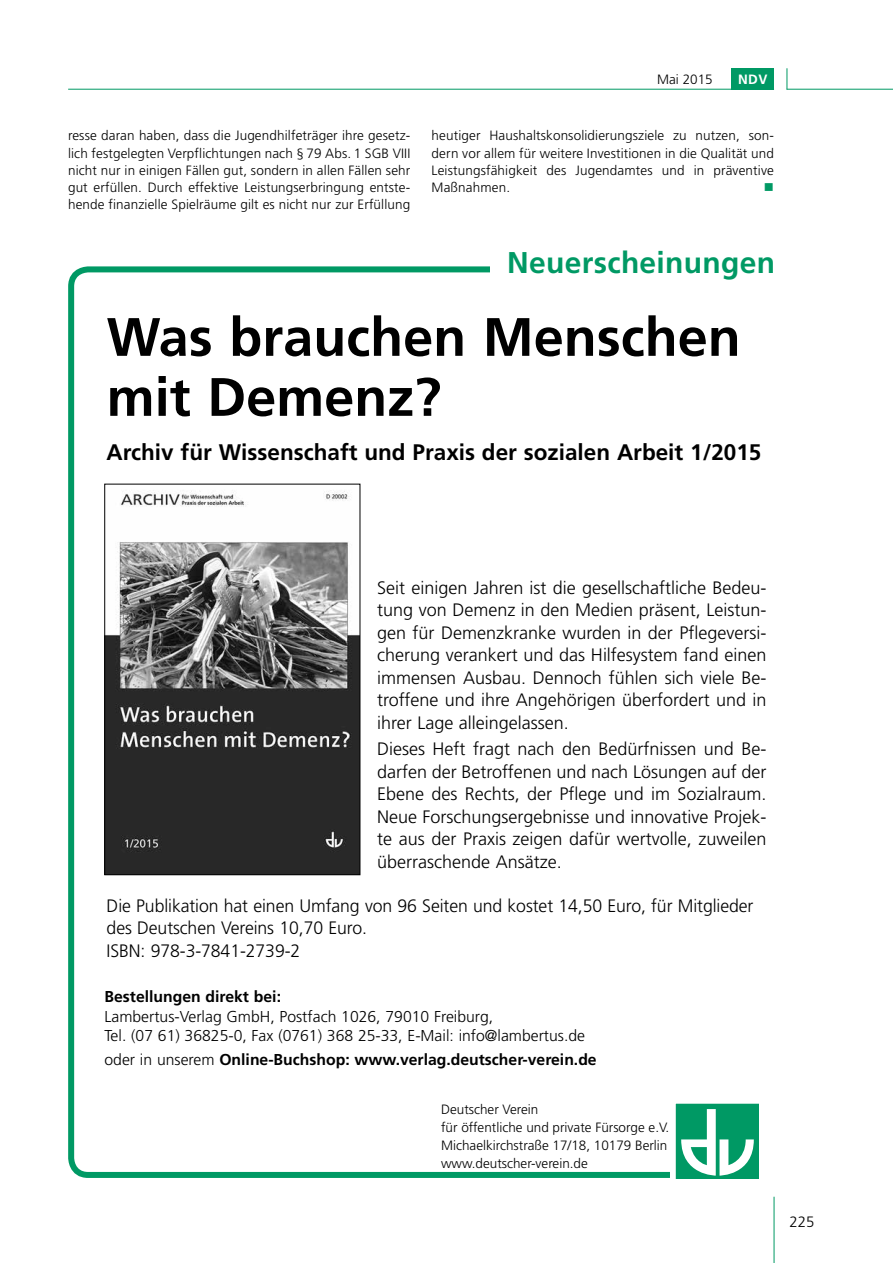
<style>
.page{position:relative;width:893px;height:1263px;background:#fff}
.page>*{position:absolute;margin:0;border:0;box-sizing:border-box;transform-origin:0 0}
.t1{font:700 54px/60px "Frutiger LT";color:#000}
.t2{font:700 30px "Frutiger LT";letter-spacing:.01em;color:#009964}
.t3{font:700 22.5px "Frutiger LT";color:#000}
.t4{font:300 18px/22.5px "Frutiger LT";letter-spacing:-.005em;color:#000;text-align:justify}
.t5{font:300 15.75px/19.5px "Frutiger LT";color:#000}
.t6{font:700 15.75px "Frutiger LT";color:#000}
.t7{font:300 15px "Frutiger LT";color:#000}
.t8{font:300 13.5px/17.2px "Frutiger LT";color:#000;text-align:justify}
.t9{font:700 13.5px "Frutiger LT";color:#fff}
.t10{font:13.5px "Wingdings";color:#009964}
.s1{font-weight:300}
</style>
<div class="page">
<hr style="left:774px;top:1197px;width:1px;height:66px;background:#009964">
<hr style="left:787px;top:89px;width:106px;height:1px;background:#009964">
<hr style="left:68px;top:89px;width:706px;height:1px;background:#009964">
<svg style="left:787px;top:68px;width:1px;height:22px"></svg>
<div style="left:731px;top:68px;width:43px;height:21px;background:#009964"></div>
<div style="left:68px;top:266px;width:706px;height:912px;border:6px solid #009964;border-radius:17px"></div>
<div style="left:670px;top:234px;width:111px;height:950px;background:#fff"></div>
<div style="left:490px;top:251px;width:285px;height:31px;background:#fff"></div>
<svg style="left:675px;top:1103px;width:84px;height:76px"></svg>
<img style="left:107px;top:491px;width:251px;height:382px">
<div style="left:105px;top:484px;width:255px;height:391px;border:1px solid #000"></div>
<p class="t8" style="left:657px;top:71px;width:57px">Mai 2015</p>
<p class="t9" style="left:738px;top:71px;width:31px">NDV</p>
<p class="t8" style="left:68px;top:127px;width:344px">resse daran haben, dass die Jugendhilfeträger ihre gesetz&shy;lich festgelegten Verpflichtungen nach § 79 Abs. 1 SGB VIII nicht nur in einigen Fällen gut, sondern in allen Fällen sehr gut erfüllen. Durch effektive Leistungserbringung entste&shy;hende finanzielle Spielräume gilt es nicht nur zur Erfüllung</p>
<p class="t8" style="left:432px;top:127px;width:344px">heutiger Haushaltskonsolidierungsziele zu nutzen, son&shy;dern vor allem für weitere Investitionen in die Qualität und Leistungsfähigkeit des Jugendamtes und in präventive Maßnahmen.</p>
<p class="t10" style="left:764px;top:180px;width:12px">■</p>
<h2 class="t2" style="left:507px;top:245px;width:269px">Neuerscheinungen</h2>
<h1 class="t1" style="left:107px;top:307px;width:636px">Was brauchen Menschen mit Demenz?</h1>
<p class="t3" style="left:107px;top:439px;width:656px">Archiv für Wissenschaft und Praxis der sozialen Arbeit 1/2015</p>
<p class="t4" style="left:377px;top:576px;width:391px">Seit einigen Jahren ist die gesellschaftliche Bedeu&shy;tung von Demenz in den Medien präsent, Leistun&shy;gen für Demenzkranke wurden in der Pflegeversi&shy;cherung verankert und das Hilfesystem fand einen immensen Ausbau. Dennoch fühlen sich viele Be&shy;troffene und ihre Angehörigen überfordert und in ihrer Lage alleingelassen.</p>
<p class="t4" style="left:377px;top:738px;width:391px">Dieses Heft fragt nach den Bedürfnissen und Be&shy;darfen der Betroffenen und nach Lösungen auf der Ebene des Rechts, der Pflege und im Sozialraum.<br>Neue Forschungsergebnisse und innovative Projek&shy;te aus der Praxis zeigen dafür wertvolle, zuweilen überraschende Ansätze.</p>
<p class="t4" style="left:107px;top:894px;width:648px;text-align:left">Die Publikation hat einen Umfang von 96 Seiten und kostet 14,50 Euro, für Mitglieder des Deutschen Vereins 10,70 Euro.<br>ISBN: 978-3-7841-2739-2</p>
<p class="t6" style="left:105px;top:987px;width:178px">Bestellungen direkt bei:</p>
<p class="t5" style="left:105px;top:1006px;width:482px">Lambertus-Verlag GmbH, Postfach 1026, 79010 Freiburg,<br>Tel. (07 61) 36825-0, Fax (0761) 368 25-33, E-Mail: info@lambertus.de</p>
<p class="t6" style="left:105px;top:1050px;width:494px"><span class="s1">oder in unserem</span> Online-Buchshop: www.verlag.deutscher-verein.de</p>
<p class="t8" style="left:441px;top:1100px;width:230px;line-height:18px;text-align:left">Deutscher Verein<br>für öffentliche und private Fürsorge e.V.<br>Michaelkirchstraße 17/18, 10179 Berlin www.deutscher-verein.de</p>
<p class="t7" style="left:789px;top:1213px;width:27px">225</p>
</div>
